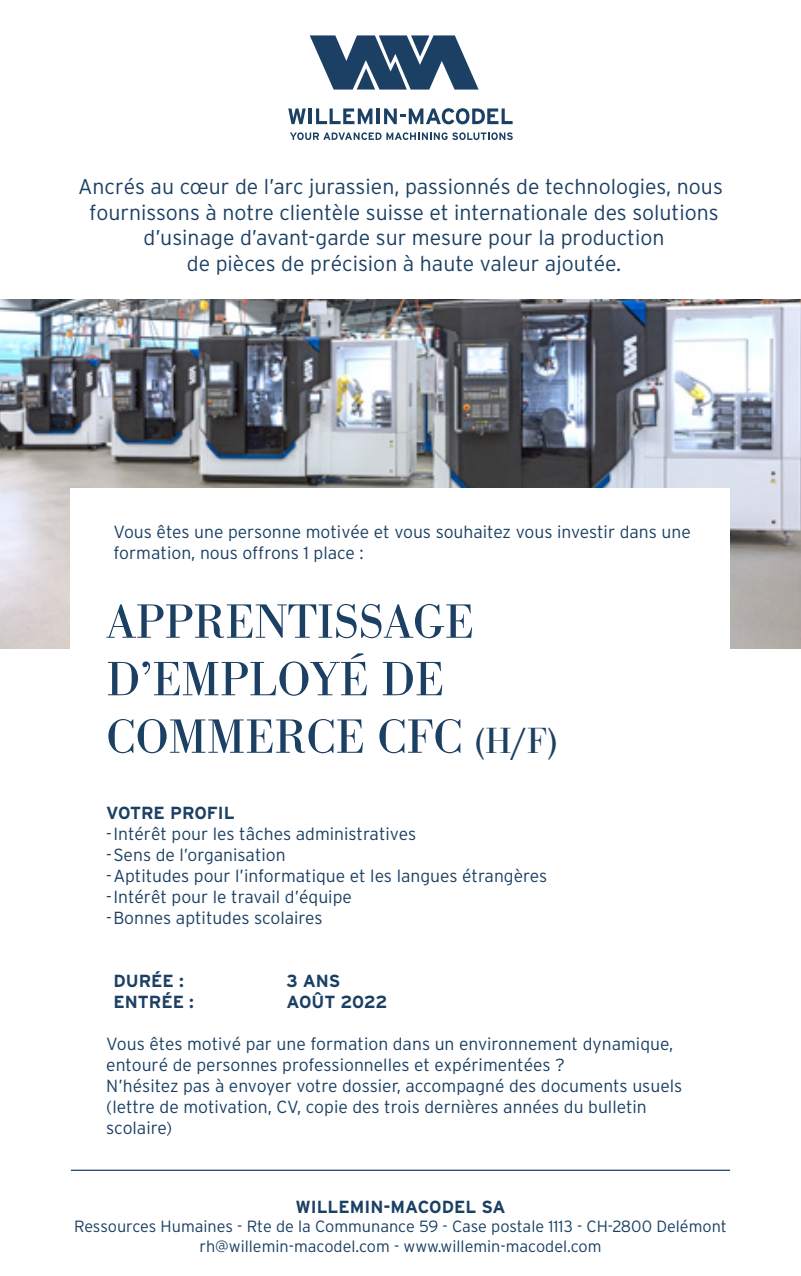
<style>
.page{position:relative;width:801px;height:1276px;background:#fff}
.page>*{position:absolute;margin:0;border:0;box-sizing:border-box;transform-origin:0 0}
.Titre_annonce{font:50px "Bodoni URW";color:#1b4064}
.Texte_2_justiifier{font:300 21.25px/25.5px "Interstate";color:#1b4064;text-align:center}
.Texte_2{font:300 17.5px/21px "Interstate";color:#1b4064}
.Texte_2-2{font:700 17.5px "Interstate";color:#1b4064}
.Texte_2-3{font:700 17.5px "Interstate";letter-spacing:-.02em;color:#1b4064}
.Texte_2-4{font:300 16.25px "Interstate";color:#1b4064}
.s1{font-size:37.5px}
</style>
<div class="page">
<img style="left:0;top:300px;width:801px;height:348px">
<svg style="left:290px;top:132px;width:223px;height:8px"></svg>
<svg style="left:288px;top:108px;width:18px;height:16px"></svg>
<hr style="left:308px;top:108px;width:4px;height:16px;background:#1b4064">
<svg style="left:316px;top:108px;width:56px;height:16px"></svg>
<hr style="left:377px;top:108px;width:3px;height:16px;background:#1b4064">
<svg style="left:384px;top:108px;width:128px;height:16px"></svg>
<svg style="left:310px;top:35px;width:168px;height:55px"></svg>
<div style="left:71px;top:489px;width:659px;height:188px;background:#fff"></div>
<hr style="left:71px;top:1169px;width:659px;height:2px;background:#1b4064">
<p class="Texte_2_justiifier" style="left:78px;top:174px;width:646px">Ancrés au cœur de l’arc jurassien, passionnés de technologies, nous fournissons à notre clientèle suisse et internationale des solutions d’usinage d’avant-garde sur mesure pour la production<br>de pièces de précision à haute valeur ajoutée.</p>
<p class="Texte_2" style="left:113px;top:521px;width:579px">Vous êtes une personne motivée et vous souhaitez vous investir dans une formation, nous offrons 1 place :</p>
<p class="Titre_annonce" style="left:106px;top:592px;width:369px">APPRENTISSAGE</p>
<p class="Titre_annonce" style="left:106px;top:649px;width:339px">D’EMPLOYÉ DE</p>
<p class="Titre_annonce" style="left:106px;top:707px;width:452px">COMMERCE CFC <span class="s1">(H/F)</span></p>
<p class="Texte_2-2" style="left:106px;top:803px;width:130px">VOTRE PROFIL</p>
<p class="Texte_2" style="left:106px;top:823px;width:311px">-Intérêt pour les tâches administratives</p>
<p class="Texte_2" style="left:106px;top:844px;width:181px">-Sens de l’organisation</p>
<p class="Texte_2" style="left:106px;top:865px;width:442px">-Aptitudes pour l’informatique et les langues étrangères</p>
<p class="Texte_2" style="left:106px;top:886px;width:247px">-Intérêt pour le travail d’équipe</p>
<p class="Texte_2" style="left:106px;top:907px;width:218px">-Bonnes aptitudes scolaires</p>
<p class="Texte_2-2" style="left:113px;top:971px;width:72px">DURÉE :</p>
<p class="Texte_2-2" style="left:286px;top:971px;width:56px">3 ANS</p>
<p class="Texte_2-2" style="left:113px;top:992px;width:82px">ENTRÉE :</p>
<p class="Texte_2-3" style="left:286px;top:992px;width:103px">AOÛT 2022</p>
<p class="Texte_2" style="left:106px;top:1033px;width:577px">Vous êtes motivé par une formation dans un environnement dynamique, entouré de personnes professionnelles et expérimentées ?<br>N’hésitez pas à envoyer votre dossier, accompagné des documents usuels (lettre de motivation, CV, copie des trois dernières années du bulletin scolaire)</p>
<p class="Texte_2-2" style="left:295px;top:1196px;width:212px">WILLEMIN-MACODEL SA</p>
<p class="Texte_2-4" style="left:74px;top:1217px;width:654px">Ressources Humaines - Rte de la Communance 59 - Case postale 1113 - CH-2800 Delémont</p>
<p class="Texte_2-4" style="left:199px;top:1236px;width:403px">rh@willemin-macodel.com - www.willemin-macodel.com</p>
</div>
